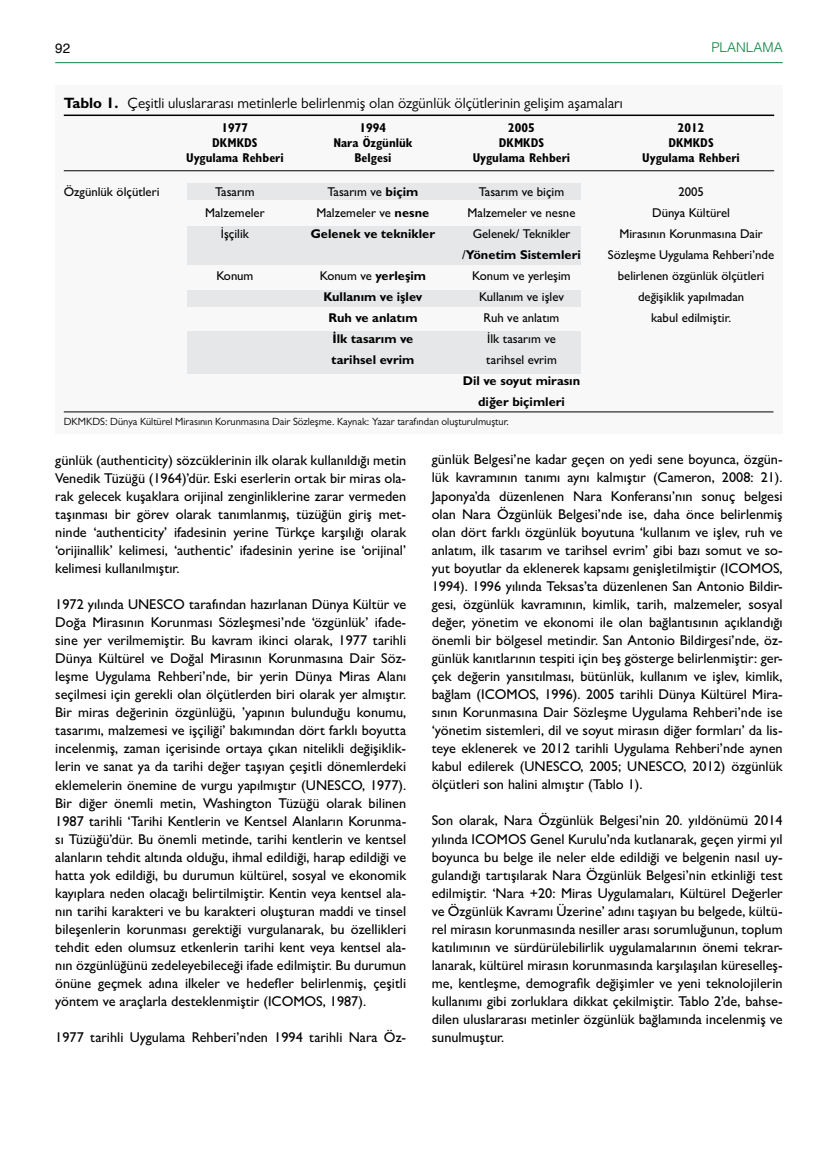
<style>
.page{position:relative;width:838px;height:1170px;background:#fff}
.page>*{position:absolute;margin:0;border:0;box-sizing:border-box;transform-origin:0 0}
.t1{font:15px "Gill Sans MT Pro";color:#000}
.t2{font:500 14.25px/18px "Gill Sans MT Pro";color:#000;text-align:justify}
.t3{font:300 13.5px "Helvetica";color:#0f8140}
.t4{font:13.5px "Helvetica";color:#000}
.t5{font:500 12.75px "Gill Sans MT Pro";color:#000}
.t6{font:700 12.75px/21px "Gill Sans MT Pro";color:#000;text-align:center}
.t7{font:700 condensed 12.75px "Gill Sans MT Pro";color:#000}
.t8{font:10.5px "Gill Sans MT Pro";color:#000}
.s1{font-weight:700}
.s2{font-weight:500}
</style>
<div class="page">
<hr style="left:55px;top:62px;width:727px;height:1px;background:#0f8140">
<div style="left:55px;top:85px;width:727px;height:348px;background:#f8f8f9"></div>
<div style="left:187px;top:183px;width:393px;height:17px;background:#e6e7e8"></div>
<div style="left:187px;top:290px;width:393px;height:17px;background:#e6e7e8"></div>
<div style="left:187px;top:331px;width:393px;height:42px;background:#e6e7e8"></div>
<div style="left:187px;top:226px;width:393px;height:38px;background:#e6e7e8"></div>
<hr style="left:64px;top:114px;width:710px;height:2px;background:#000">
<hr style="left:64px;top:170px;width:710px;height:1px;background:#000">
<hr style="left:64px;top:411px;width:709px;height:1px;background:#000">
<p class="t4" style="left:55px;top:38px;width:17px">92</p>
<p class="t3" style="left:711px;top:36px;width:73px">PLANLAMA</p>
<p class="t1" style="left:64px;top:94px;width:560px"><span class="s1">Tablo 1.</span> Çeşitli uluslararası metinlerle belirlenmiş olan özgünlük ölçütlerinin gelişim aşamaları</p>
<p class="t7" style="left:221px;top:120px;width:28px">1977</p>
<p class="t7" style="left:360px;top:120px;width:28px">1994</p>
<p class="t7" style="left:508px;top:120px;width:28px">2005</p>
<p class="t7" style="left:678px;top:120px;width:28px">2012</p>
<p class="t7" style="left:212px;top:135px;width:47px">DKMKDS</p>
<p class="t7" style="left:333px;top:135px;width:81px">Nara Özgünlük</p>
<p class="t7" style="left:499px;top:135px;width:47px">DKMKDS</p>
<p class="t7" style="left:668px;top:135px;width:47px">DKMKDS</p>
<p class="t7" style="left:186px;top:150px;width:99px">Uygulama Rehberi</p>
<p class="t7" style="left:354px;top:150px;width:38px">Belgesi</p>
<p class="t7" style="left:473px;top:150px;width:99px">Uygulama Rehberi</p>
<p class="t7" style="left:642px;top:150px;width:99px">Uygulama Rehberi</p>
<p class="t5" style="left:64px;top:184px;width:97px">Özgünlük ölçütleri</p>
<p class="t5" style="left:215px;top:184px;width:41px">Tasarım</p>
<p class="t5" style="left:327px;top:184px;width:92px">Tasarım ve <span class="s1">biçim</span></p>
<p class="t5" style="left:479px;top:184px;width:87px">Tasarım ve biçim</p>
<p class="t5" style="left:678px;top:184px;width:27px">2005</p>
<p class="t5" style="left:205px;top:205px;width:61px">Malzemeler</p>
<p class="t5" style="left:316px;top:205px;width:114px">Malzemeler ve <span class="s1">nesne</span></p>
<p class="t5" style="left:467px;top:205px;width:109px">Malzemeler ve nesne</p>
<p class="t5" style="left:652px;top:205px;width:79px">Dünya Kültürel</p>
<p class="t5" style="left:221px;top:226px;width:30px">İşçilik</p>
<p class="t6" style="left:311px;top:223px;width:126px">Gelenek ve teknikler</p>
<p class="t5" style="left:472px;top:226px;width:99px">Gelenek/ Teknikler</p>
<p class="t5" style="left:619px;top:226px;width:145px">Mirasının Korunmasına Dair</p>
<p class="t6" style="left:462px;top:244px;width:120px"><span class="s2">/</span>Yönetim Sistemleri</p>
<p class="t5" style="left:608px;top:247px;width:168px">Sözleşme Uygulama Rehberi’nde</p>
<p class="t5" style="left:216px;top:268px;width:39px">Konum</p>
<p class="t6" style="left:320px;top:265px;width:108px"><span class="s2">Konum ve</span> yerleşim</p>
<p class="t5" style="left:472px;top:268px;width:100px">Konum ve yerleşim</p>
<p class="t5" style="left:618px;top:268px;width:148px">belirlenen özgünlük ölçütleri</p>
<p class="t6" style="left:323px;top:286px;width:100px">Kullanım ve işlev</p>
<p class="t5" style="left:479px;top:289px;width:86px">Kullanım ve işlev</p>
<p class="t5" style="left:638px;top:289px;width:108px">değişiklik yapılmadan</p>
<p class="t6" style="left:328px;top:307px;width:91px">Ruh ve anlatım</p>
<p class="t5" style="left:483px;top:310px;width:77px">Ruh ve anlatım</p>
<p class="t5" style="left:651px;top:310px;width:82px">kabul edilmiştir.</p>
<p class="t6" style="left:332px;top:328px;width:82px">İlk tasarım ve</p>
<p class="t5" style="left:487px;top:331px;width:70px">İlk tasarım ve</p>
<p class="t6" style="left:331px;top:349px;width:84px">tarihsel evrim</p>
<p class="t5" style="left:486px;top:352px;width:72px">tarihsel evrim</p>
<p class="t6" style="left:463px;top:370px;width:119px">Dil ve soyut mirasın diğer biçimleri</p>
<p class="t8" style="left:64px;top:415px;width:447px">DKMKDS: Dünya Kültürel Mirasının Korunmasına Dair Sözleşme. Kaynak: Yazar tarafından oluşturulmuştur.</p>
<p class="t2" style="left:55px;top:450px;width:352px">günlük (authenticity) sözcüklerinin ilk olarak kullanıldığı metin Venedik Tüzüğü (1964)’dür. Eski eserlerin ortak bir miras ola&shy;rak gelecek kuşaklara orijinal zenginliklerine zarar vermeden taşınması bir görev olarak tanımlanmış, tüzüğün giriş met&shy;ninde ‘authenticity’ ifadesinin yerine Türkçe karşılığı olarak ‘orijinallik’ kelimesi, ‘authentic’ ifadesinin yerine ise ‘orijinal’ kelimesi kullanılmıştır.</p>
<p class="t2" style="left:55px;top:595px;width:352px">1972 yılında UNESCO tarafından hazırlanan Dünya Kültür ve Doğa Mirasının Korunması Sözleşmesi’nde ‘özgünlük’ ifade&shy;sine yer verilmemiştir. Bu kavram ikinci olarak, 1977 tarihli Dünya Kültürel ve Doğal Mirasının Korunmasına Dair Söz&shy;leşme Uygulama Rehberi’nde, bir yerin Dünya Miras Alanı seçilmesi için gerekli olan ölçütlerden biri olarak yer almıştır.<br>Bir miras değerinin özgünlüğü, ’yapının bulunduğu konumu, tasarımı, malzemesi ve işçiliği’ bakımından dört farklı boyutta incelenmiş, zaman içerisinde ortaya çıkan nitelikli değişiklik&shy;lerin ve sanat ya da tarihi değer taşıyan çeşitli dönemlerdeki eklemelerin önemine de vurgu yapılmıştır (UNESCO, 1977).<br>Bir diğer önemli metin, Washington Tüzüğü olarak bilinen 1987 tarihli ‘Tarihi Kentlerin ve Kentsel Alanların Korunma&shy;sı Tüzüğü’dür. Bu önemli metinde, tarihi kentlerin ve kentsel alanların tehdit altında olduğu, ihmal edildiği, harap edildiği ve hatta yok edildiği, bu durumun kültürel, sosyal ve ekonomik kayıplara neden olacağı belirtilmiştir. Kentin veya kentsel ala&shy;nın tarihi karakteri ve bu karakteri oluşturan maddi ve tinsel bileşenlerin korunması gerektiği vurgulanarak, bu özellikleri tehdit eden olumsuz etkenlerin tarihi kent veya kentsel ala&shy;nın özgünlüğünü zedeleyebileceği ifade edilmiştir. Bu durumun önüne geçmek adına ilkeler ve hedefler belirlenmiş, çeşitli yöntem ve araçlarla desteklenmiştir (ICOMOS, 1987).</p>
<p class="t2" style="left:55px;top:1028px;width:352px">1977 tarihli Uygulama Rehberi’nden 1994 tarihli Nara Öz-</p>
<p class="t2" style="left:432px;top:450px;width:352px">günlük Belgesi’ne kadar geçen on yedi sene boyunca, özgün&shy;lük kavramının tanımı aynı kalmıştır (Cameron, 2008: 21).<br>Japonya’da düzenlenen Nara Konferansı’nın sonuç belgesi olan Nara Özgünlük Belgesi’nde ise, daha önce belirlenmiş olan dört farklı özgünlük boyutuna ‘kullanım ve işlev, ruh ve anlatım, ilk tasarım ve tarihsel evrim’ gibi bazı somut ve so&shy;yut boyutlar da eklenerek kapsamı genişletilmiştir (ICOMOS, 1994). 1996 yılında Teksas’ta düzenlenen San Antonio Bildir&shy;gesi, özgünlük kavramının, kimlik, tarih, malzemeler, sosyal değer, yönetim ve ekonomi ile olan bağlantısının açıklandığı önemli bir bölgesel metindir. San Antonio Bildirgesi’nde, öz&shy;günlük kanıtlarının tespiti için beş gösterge belirlenmiştir: ger&shy;çek değerin yansıtılması, bütünlük, kullanım ve işlev, kimlik, bağlam (ICOMOS, 1996). 2005 tarihli Dünya Kültürel Mira&shy;sının Korunmasına Dair Sözleşme Uygulama Rehberi’nde ise ‘yönetim sistemleri, dil ve soyut mirasın diğer formları’ da lis&shy;teye eklenerek ve 2012 tarihli Uygulama Rehberi’nde aynen kabul edilerek (UNESCO, 2005; UNESCO, 2012) özgünlük ölçütleri son halini almıştır (Tablo 1).</p>
<p class="t2" style="left:432px;top:811px;width:352px">Son olarak, Nara Özgünlük Belgesi’nin 20. yıldönümü 2014 yılında ICOMOS Genel Kurulu’nda kutlanarak, geçen yirmi yıl boyunca bu belge ile neler elde edildiği ve belgenin nasıl uy&shy;gulandığı tartışılarak Nara Özgünlük Belgesi’nin etkinliği test edilmiştir. ‘Nara +20: Miras Uygulamaları, Kültürel Değerler ve Özgünlük Kavramı Üzerine’ adını taşıyan bu belgede, kültü&shy;rel mirasın korunmasında nesiller arası sorumluğunun, toplum katılımının ve sürdürülebilirlik uygulamalarının önemi tekrar&shy;lanarak, kültürel mirasın korunmasında karşılaşılan küreselleş&shy;me, kentleşme, demografik değişimler ve yeni teknolojilerin kullanımı gibi zorluklara dikkat çekilmiştir. Tablo 2’de, bahse&shy;dilen uluslararası metinler özgünlük bağlamında incelenmiş ve sunulmuştur.</p>
</div>
